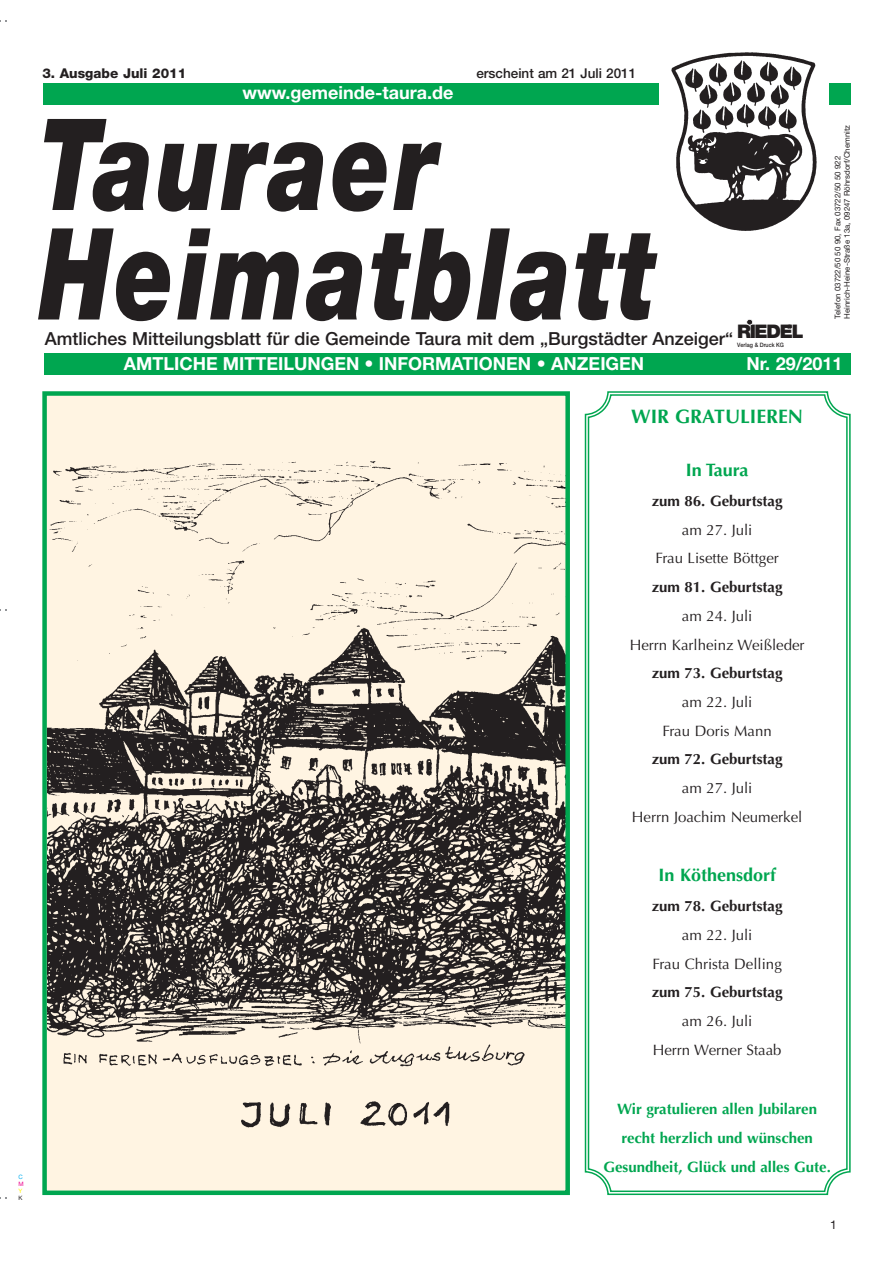
<style>
.page{position:relative;width:893px;height:1263px;background:#fff}
.page>*{position:absolute;margin:0;border:0;box-sizing:border-box;transform-origin:0 0}
.t1{font:italic 900 127.5px/109.5px "Helvetica Neue";letter-spacing:.035em;color:#231f20;scale:.75 1}
.t2{font:700 19.5px "Optima";color:#00a650}
.t3{font:900 18.75px "Helvetica Neue";letter-spacing:-.065em;color:#231f20}
.t4{font:700 18px "Helvetica Neue";color:#fff}
.t5{font:500 18px "Helvetica Neue";color:#231f20}
.t6{font:700 18px "Optima";color:#00a650}
.t7{font:15px/28.7px "Optima";color:#231f20;text-align:center}
.t8{font:700 15px "Optima";color:#231f20}
.t9{font:700 15px/28.7px "Optima";color:#00a650;text-align:center}
.t10{font:500 13.5px "Helvetica Neue";color:#231f20}
.t11{font:800 13.5px "Helvetica Neue";color:#231f20}
.t12{font:12px "Helvetica Neue";color:#231f20}
.t13{font:7.8px/9.4px "Helvetica Neue";color:#231f20}
.t14{font:500 6px "Helvetica Neue";color:#231f20;scale:.9 1}
.t15{font:700 6px "Helvetica Neue";color:#231f20}
.t16{font:6px "Helvetica Neue";color:#00adef}
.t17{font:6px "Helvetica Neue";color:#ec008c}
.t18{font:6px "Helvetica Neue";color:#fff200}
.t19{font:6px "Helvetica Neue";color:#231f20}
</style>
<div class="page">
<div style="left:43px;top:84px;width:616px;height:21px;background:#00a650"></div>
<div style="left:45px;top:353px;width:805px;height:22px;background:#00a650"></div>
<div style="left:746px;top:319px;width:7px;height:6px;border:2px solid #fff;border-radius:3px"></div>
<div style="left:825px;top:83px;width:25px;height:21px;background:#00a650"></div>
<div style="left:665px;top:43px;width:163px;height:191px;background:#fff"></div>
<img style="left:671px;top:52px;width:146px;height:179px">
<svg style="left:584px;top:391px;width:267px;height:805px"></svg>
<div style="left:45px;top:394px;width:522px;height:799px;background:#fff4e2"></div>
<img style="left:47px;top:461px;width:518px;height:667px">
<div style="left:42px;top:391px;width:528px;height:804px;border:4px solid #00a650"></div>
<p class="t11" style="left:42px;top:68px;width:145px">3. Ausgabe Juli 2011</p>
<p class="t10" style="left:476px;top:68px;width:161px">erscheint am 21 Juli 2011</p>
<p class="t4" style="left:242px;top:86px;width:212px">www.gemeinde-taura.de</p>
<h1 class="t1" style="left:39px;top:120px;width:823px">Tauraer<br>Heimatblatt</h1>
<p class="t5" style="left:45px;top:332px;width:690px">Amtliches Mitteilungsblatt für die Gemeinde Taura mit dem „Burgstädter Anzeiger“</p>
<p class="t4" style="left:124px;top:357px;width:522px">AMTLICHE MITTEILUNGEN • INFORMATIONEN • ANZEIGEN</p>
<p class="t4" style="left:746px;top:357px;width:97px">Nr. 29/2011</p>
<p class="t13" style="left:833px;top:319px;width:195px;rotate:-90deg">Telefon 03722/50 50 90, Fax 03722/50 50 922<br>Heinrich-Heine-Straße 13a, 09247 Röhrsdorf/Chemnitz</p>
<p class="t15" style="left:787px;top:325px;width:6px">®</p>
<p class="t3" style="left:737px;top:325px;width:68px">RIEDEL</p>
<p class="t14" style="left:737px;top:343px;width:53px">Verlag &amp; Druck KG</p>
<h2 class="t2" style="left:631px;top:409px;width:173px">WIR GRATULIEREN</h2>
<p class="t6" style="left:685px;top:462px;width:64px">In Taura</p>
<p class="t8" style="left:651px;top:495px;width:132px">zum 86. Geburtstag</p>
<p class="t7" style="left:655px;top:517px;width:125px">am 27. Juli<br>Frau Lisette Böttger</p>
<p class="t8" style="left:651px;top:581px;width:132px">zum 81. Geburtstag</p>
<p class="t7" style="left:629px;top:603px;width:176px">am 24. Juli<br>Herrn Karlheinz Weißleder</p>
<p class="t8" style="left:651px;top:667px;width:132px">zum 73. Geburtstag</p>
<p class="t7" style="left:662px;top:689px;width:111px">am 22. Juli<br>Frau Doris Mann</p>
<p class="t8" style="left:651px;top:753px;width:132px">zum 72. Geburtstag</p>
<p class="t7" style="left:632px;top:775px;width:172px">am 27. Juli<br>Herrn Joachim Neumerkel</p>
<p class="t6" style="left:658px;top:868px;width:119px">In Köthensdorf</p>
<p class="t8" style="left:651px;top:900px;width:132px">zum 78. Geburtstag</p>
<p class="t7" style="left:652px;top:922px;width:131px">am 22. Juli<br>Frau Christa Delling</p>
<p class="t8" style="left:651px;top:986px;width:132px">zum 75. Geburtstag</p>
<p class="t7" style="left:652px;top:1008px;width:130px">am 26. Juli<br>Herrn Werner Staab</p>
<p class="t16" style="left:18px;top:1174px;width:6px">C</p>
<p class="t17" style="left:18px;top:1182px;width:7px">M</p>
<p class="t18" style="left:18px;top:1189px;width:5px">Y</p>
<p class="t19" style="left:18px;top:1196px;width:6px">K</p>
<p class="t9" style="left:603px;top:1096px;width:229px">Wir gratulieren allen Jubilaren recht herzlich und wünschen<br>Gesundheit, Glück und alles Gute.</p>
<p class="t12" style="left:830px;top:1220px;width:8px">1</p>
</div>
